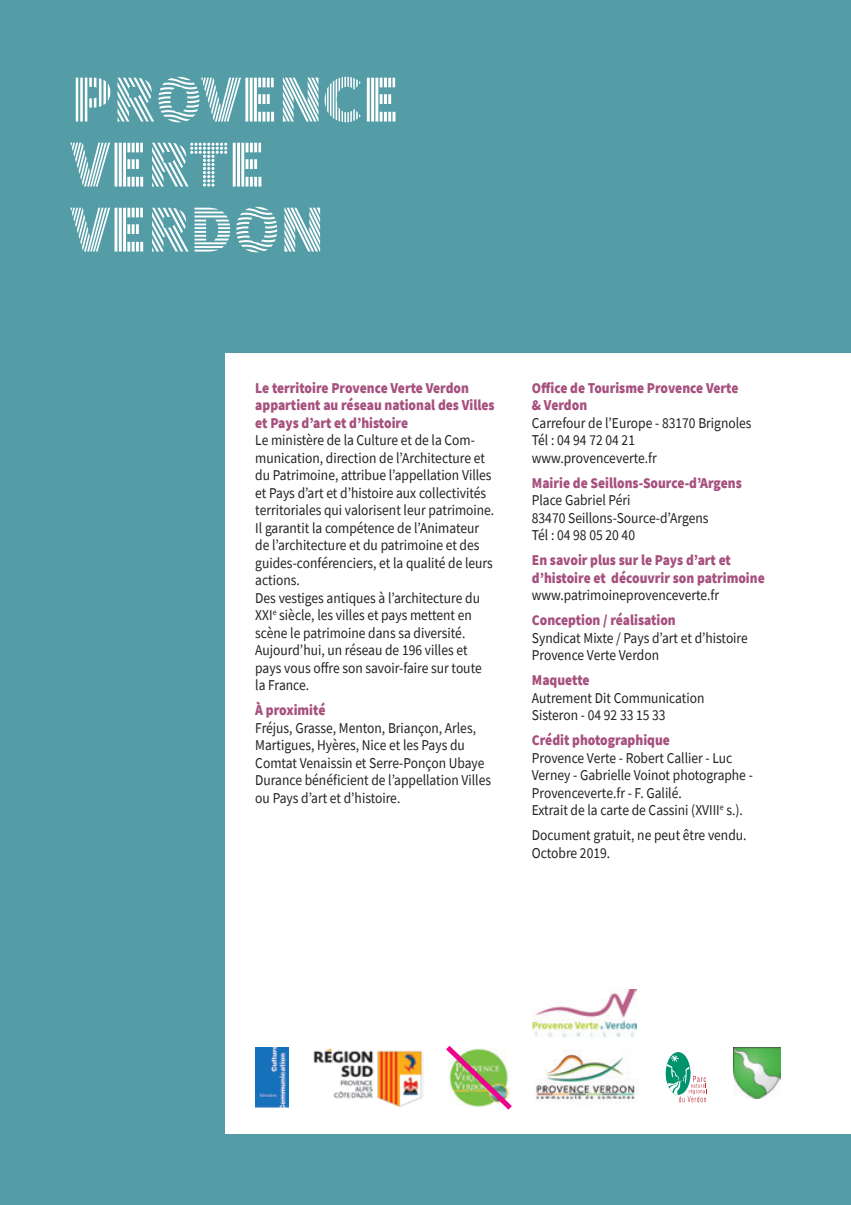
<style>
.page{position:relative;width:851px;height:1205px;background:#fff}
.page>*{position:absolute;margin:0;border:0;box-sizing:border-box;transform-origin:0 0}
.t1{font:67.5px/65px "Source Sans Pro DISPLAY";color:#fff}
.t2{font:15px/17.5px "Source Sans Pro";color:#231f20;scale:.9 1}
.t3{font:900 15px/17.5px "Source Sans Pro";color:#a6507e;scale:.9 1}
</style>
<div class="page">
<div style="left:0;top:0;width:850px;height:1205px;background:#559da6"></div>
<div style="left:226px;top:354px;width:624px;height:780px;background:#fff"></div>
<img style="left:733px;top:1047px;width:47px;height:52px">
<img style="left:536px;top:1050px;width:99px;height:50px">
<img style="left:255px;top:1047px;width:33px;height:60px">
<svg style="left:665px;top:1052px;width:25px;height:43px"></svg>
<svg style="left:666px;top:1055px;width:40px;height:47px"></svg>
<img style="left:313px;top:1048px;width:110px;height:59px">
<img style="left:533px;top:990px;width:103px;height:47px">
<svg style="left:446px;top:1045px;width:66px;height:65px"></svg>
<h1 class="t1" style="left:71px;top:69px;width:330px">PROVENCE<br>VERTE<br>VERDON</h1>
<p class="t3" style="left:255px;top:379px;width:267px">Le territoire Provence Verte Verdon appartient au réseau national des Villes et Pays d’art et d’histoire</p>
<p class="t2" style="left:255px;top:431px;width:267px">Le ministère de la Culture et de la Com&shy;munication, direction de l’Architecture et du Patrimoine, attribue l’appellation Villes et Pays d’art et d’histoire aux collectivités territoriales qui valorisent leur patrimoine.<br>Il garantit la compétence de l’Animateur de l’architecture et du patrimoine et des guides-conférenciers, et la qualité de leurs actions.<br>Des vestiges antiques à l’architecture du XXI<sup>e</sup> siècle, les villes et pays mettent en scène le patrimoine dans sa diversité.<br>Aujourd’hui, un réseau de 196 villes et pays vous offre son savoir-faire sur toute la France.</p>
<p class="t3" style="left:255px;top:701px;width:79px">À proximité</p>
<p class="t2" style="left:255px;top:719px;width:263px">Fréjus, Grasse, Menton, Briançon, Arles, Martigues, Hyères, Nice et les Pays du Comtat Venaissin et Serre-Ponçon Ubaye Durance bénéficient de l’appellation Villes ou Pays d’art et d’histoire.</p>
<p class="t3" style="left:531px;top:379px;width:231px">Office de Tourisme Provence Verte &amp; Verdon</p>
<p class="t2" style="left:531px;top:414px;width:245px">Carrefour de l’Europe - 83170 Brignoles<br>Tél : 04 94 72 04 21 www.provenceverte.fr</p>
<p class="t3" style="left:531px;top:474px;width:235px">Mairie de Seillons-Source-d’Argens</p>
<p class="t2" style="left:531px;top:491px;width:198px">Place Gabriel Péri<br>83470 Seillons-Source-d’Argens<br>Tél : 04 98 05 20 40</p>
<p class="t3" style="left:531px;top:551px;width:260px">En savoir plus sur le Pays d’art et d’histoire et découvrir son patrimoine</p>
<p class="t2" style="left:531px;top:586px;width:210px">www.patrimoineprovenceverte.fr</p>
<p class="t3" style="left:531px;top:611px;width:161px">Conception / réalisation</p>
<p class="t2" style="left:531px;top:629px;width:241px">Syndicat Mixte / Pays d’art et d’histoire<br>Provence Verte Verdon</p>
<p class="t3" style="left:531px;top:671px;width:66px">Maquette</p>
<p class="t2" style="left:531px;top:689px;width:193px">Autrement Dit Communication<br>Sisteron - 04 92 33 15 33</p>
<p class="t3" style="left:531px;top:731px;width:155px">Crédit photographique</p>
<p class="t2" style="left:531px;top:749px;width:247px">Provence Verte - Robert Callier - Luc Verney - Gabrielle Voinot photographe - Provenceverte.fr - F. Galilé.<br>Extrait de la carte de Cassini (XVIII<sup>e</sup> s.).</p>
<p class="t2" style="left:531px;top:826px;width:240px">Document gratuit, ne peut être vendu.<br>Octobre 2019.</p>
</div>
